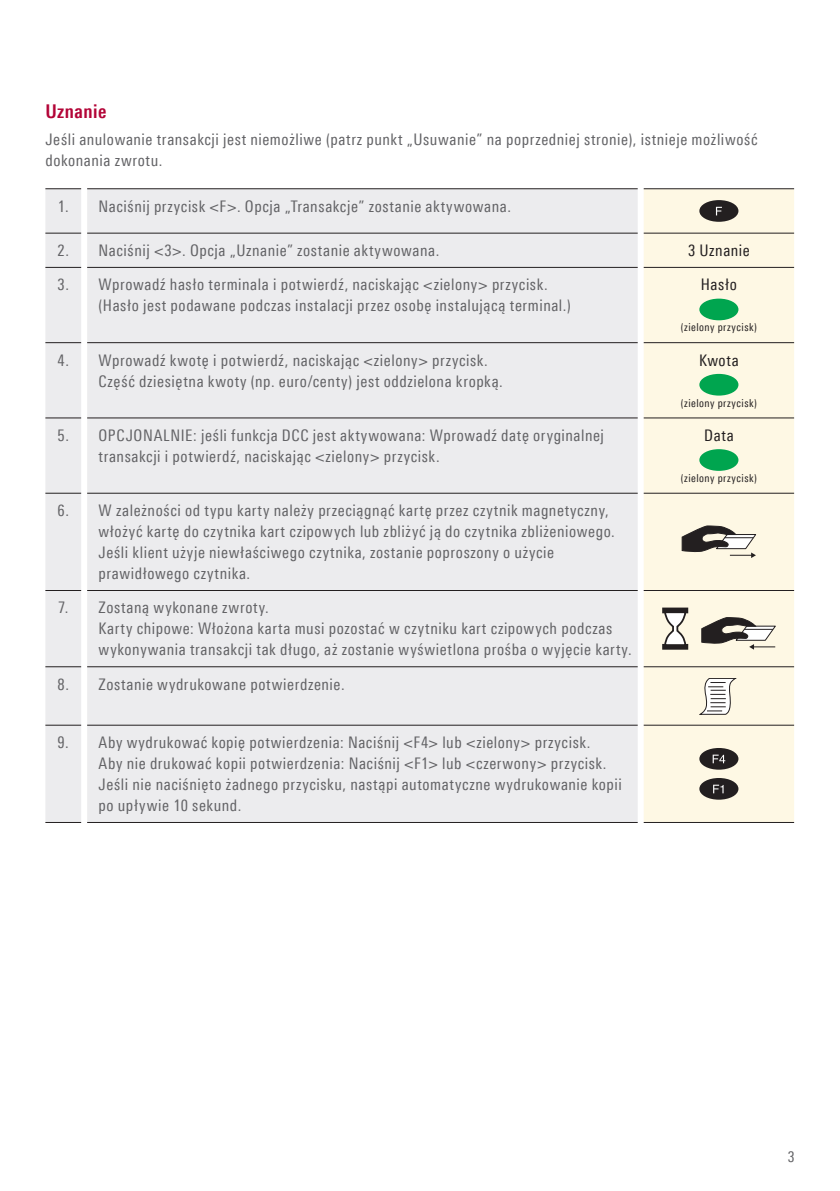
<style>
.page{position:relative;width:840px;height:1191px;background:#fff}
.page>*{position:absolute;margin:0;border:0;box-sizing:border-box;transform-origin:0 0}
.t1{font:700 19px "Linotype Univers 620 Cn";letter-spacing:.025em;color:#b30437}
.t2{font:16px/21px "Linotype Univers 420 Cn";letter-spacing:.035em;color:#636366}
.t3{font:16px "Linotype Univers 420 Cn";letter-spacing:.035em;color:#231f20}
.t4{font:15px "Linotype Univers 420 Cn";color:#636366}
.t5{font:11px "Linotype Univers 420 Cn";letter-spacing:.045em;color:#231f20}
</style>
<div class="page">
<div style="left:45px;top:189px;width:592px;height:633px;background:#ececee"></div>
<div style="left:643px;top:189px;width:150px;height:633px;background:#fef8e4"></div>
<hr style="left:45px;top:188px;width:36px;height:1px;background:#231f20">
<hr style="left:87px;top:188px;width:550px;height:1px;background:#231f20">
<hr style="left:643px;top:188px;width:150px;height:1px;background:#231f20">
<hr style="left:45px;top:233px;width:36px;height:1px;background:#231f20">
<hr style="left:87px;top:233px;width:550px;height:1px;background:#231f20">
<hr style="left:643px;top:233px;width:150px;height:1px;background:#231f20">
<hr style="left:45px;top:267px;width:36px;height:1px;background:#231f20">
<hr style="left:87px;top:267px;width:550px;height:1px;background:#231f20">
<hr style="left:643px;top:267px;width:150px;height:1px;background:#231f20">
<hr style="left:45px;top:342px;width:36px;height:1px;background:#231f20">
<hr style="left:87px;top:342px;width:550px;height:1px;background:#231f20">
<hr style="left:643px;top:342px;width:150px;height:1px;background:#231f20">
<hr style="left:45px;top:417px;width:36px;height:1px;background:#231f20">
<hr style="left:87px;top:417px;width:550px;height:1px;background:#231f20">
<hr style="left:643px;top:417px;width:150px;height:1px;background:#231f20">
<hr style="left:45px;top:493px;width:36px;height:1px;background:#231f20">
<hr style="left:87px;top:493px;width:550px;height:1px;background:#231f20">
<hr style="left:643px;top:493px;width:150px;height:1px;background:#231f20">
<hr style="left:45px;top:590px;width:36px;height:1px;background:#231f20">
<hr style="left:87px;top:590px;width:550px;height:1px;background:#231f20">
<hr style="left:643px;top:590px;width:150px;height:1px;background:#231f20">
<hr style="left:45px;top:666px;width:36px;height:1px;background:#231f20">
<hr style="left:87px;top:666px;width:550px;height:1px;background:#231f20">
<hr style="left:643px;top:666px;width:150px;height:1px;background:#231f20">
<hr style="left:45px;top:725px;width:36px;height:1px;background:#231f20">
<hr style="left:87px;top:725px;width:550px;height:1px;background:#231f20">
<hr style="left:643px;top:725px;width:150px;height:1px;background:#231f20">
<hr style="left:45px;top:822px;width:36px;height:1px;background:#231f20">
<hr style="left:87px;top:822px;width:550px;height:1px;background:#231f20">
<hr style="left:643px;top:822px;width:150px;height:1px;background:#231f20">
<div style="left:699px;top:201px;width:38px;height:20px;background:#231f20;border-radius:50%"></div>
<div style="left:699px;top:200px;width:39px;height:22px;border:2px solid #231f20;border-radius:50%"></div>
<svg style="left:715px;top:207px;width:6px;height:8px"></svg>
<div style="left:699px;top:299px;width:38px;height:20px;background:#00a54f;border-radius:50%"></div>
<div style="left:699px;top:299px;width:39px;height:21px;border:2px solid #00a54f;border-radius:50%"></div>
<div style="left:699px;top:375px;width:38px;height:20px;background:#00a54f;border-radius:50%"></div>
<div style="left:699px;top:374px;width:39px;height:21px;border:2px solid #00a54f;border-radius:50%"></div>
<div style="left:699px;top:450px;width:38px;height:20px;background:#00a54f;border-radius:50%"></div>
<div style="left:699px;top:449px;width:39px;height:22px;border:2px solid #00a54f;border-radius:50%"></div>
<svg style="left:681px;top:525px;width:74px;height:33px;background:#a5a197"></svg>
<div style="left:661px;top:607px;width:26px;height:6px;border:2px solid #231f20"></div>
<div style="left:661px;top:644px;width:26px;height:5px;border:2px solid #231f20"></div>
<svg style="left:662px;top:610px;width:25px;height:37px"></svg>
<svg style="left:701px;top:617px;width:75px;height:32px;background:#a39e96"></svg>
<svg style="left:699px;top:678px;width:36px;height:36px"></svg>
<div style="left:699px;top:749px;width:38px;height:20px;background:#231f20;border-radius:50%"></div>
<div style="left:699px;top:748px;width:39px;height:21px;border:2px solid #231f20;border-radius:50%"></div>
<svg style="left:712px;top:754px;width:13px;height:9px"></svg>
<div style="left:699px;top:779px;width:38px;height:20px;background:#231f20;border-radius:50%"></div>
<div style="left:699px;top:778px;width:39px;height:21px;border:2px solid #231f20;border-radius:50%"></div>
<svg style="left:713px;top:784px;width:10px;height:9px"></svg>
<p class="t1" style="left:45px;top:100px;width:63px">Uznanie</p>
<p class="t2" style="left:45px;top:129px;width:713px">Jeśli anulowanie transakcji jest niemożliwe (patrz punkt „Usuwanie” na poprzedniej stronie), istnieje możliwość dokonania zwrotu.</p>
<p class="t2" style="left:58px;top:195px;width:454px">1. Naciśnij przycisk &lt;F&gt;. Opcja „Transakcje” zostanie aktywowana.</p>
<p class="t2" style="left:58px;top:240px;width:383px">2. Naciśnij &lt;3&gt;. Opcja „Uznanie” zostanie aktywowana.</p>
<p class="t3" style="left:687px;top:241px;width:63px">3 Uznanie</p>
<p class="t2" style="left:98px;top:274px;width:473px;text-indent:-41px">3. Wprowadź hasło terminala i potwierdź, naciskając &lt;zielony&gt; przycisk. (Hasło jest podawane podczas instalacji przez osobę instalującą terminal.)</p>
<p class="t3" style="left:700px;top:275px;width:38px">Hasło</p>
<p class="t5" style="left:680px;top:321px;width:77px">(zielony przycisk)</p>
<p class="t2" style="left:98px;top:349px;width:405px;text-indent:-41px">4. Wprowadź kwotę i potwierdź, naciskając &lt;zielony&gt; przycisk.<br>Część dziesiętna kwoty (np. euro/centy) jest oddzielona kropką.</p>
<p class="t3" style="left:698px;top:350px;width:41px">Kwota</p>
<p class="t5" style="left:680px;top:396px;width:77px">(zielony przycisk)</p>
<p class="t2" style="left:98px;top:424px;width:506px;text-indent:-41px">5. OPCJONALNIE: jeśli funkcja DCC jest aktywowana: Wprowadź datę oryginalnej transakcji i potwierdź, naciskając &lt;zielony&gt; przycisk.</p>
<p class="t3" style="left:703px;top:426px;width:31px">Data</p>
<p class="t5" style="left:680px;top:471px;width:77px">(zielony przycisk)</p>
<p class="t2" style="left:98px;top:500px;width:517px;text-indent:-41px">6. W zależności od typu karty należy przeciągnąć kartę przez czytnik magnetyczny, włożyć kartę do czytnika kart czipowych lub zbliżyć ją do czytnika zbliżeniowego.<br>Jeśli klient użyje niewłaściwego czytnika, zostanie poproszony o użycie prawidłowego czytnika.</p>
<p class="t2" style="left:98px;top:597px;width:534px;text-indent:-40px">7. Zostaną wykonane zwroty.<br>Karty chipowe: Włożona karta musi pozostać w czytniku kart czipowych podczas wykonywania transakcji tak długo, aż zostanie wyświetlona prośba o wyjęcie karty.</p>
<p class="t2" style="left:57px;top:673px;width:288px">8. Zostanie wydrukowane potwierdzenie.</p>
<p class="t2" style="left:98px;top:732px;width:524px;text-indent:-41px">9. Aby wydrukować kopię potwierdzenia: Naciśnij &lt;F4&gt; lub &lt;zielony&gt; przycisk.<br>Aby nie drukować kopii potwierdzenia: Naciśnij &lt;F1&gt; lub &lt;czerwony&gt; przycisk.<br>Jeśli nie naciśnięto żadnego przycisku, nastąpi automatyczne wydrukowanie kopii po upływie 10 sekund.</p>
<p class="t4" style="left:787px;top:1148px;width:8px">3</p>
</div>
